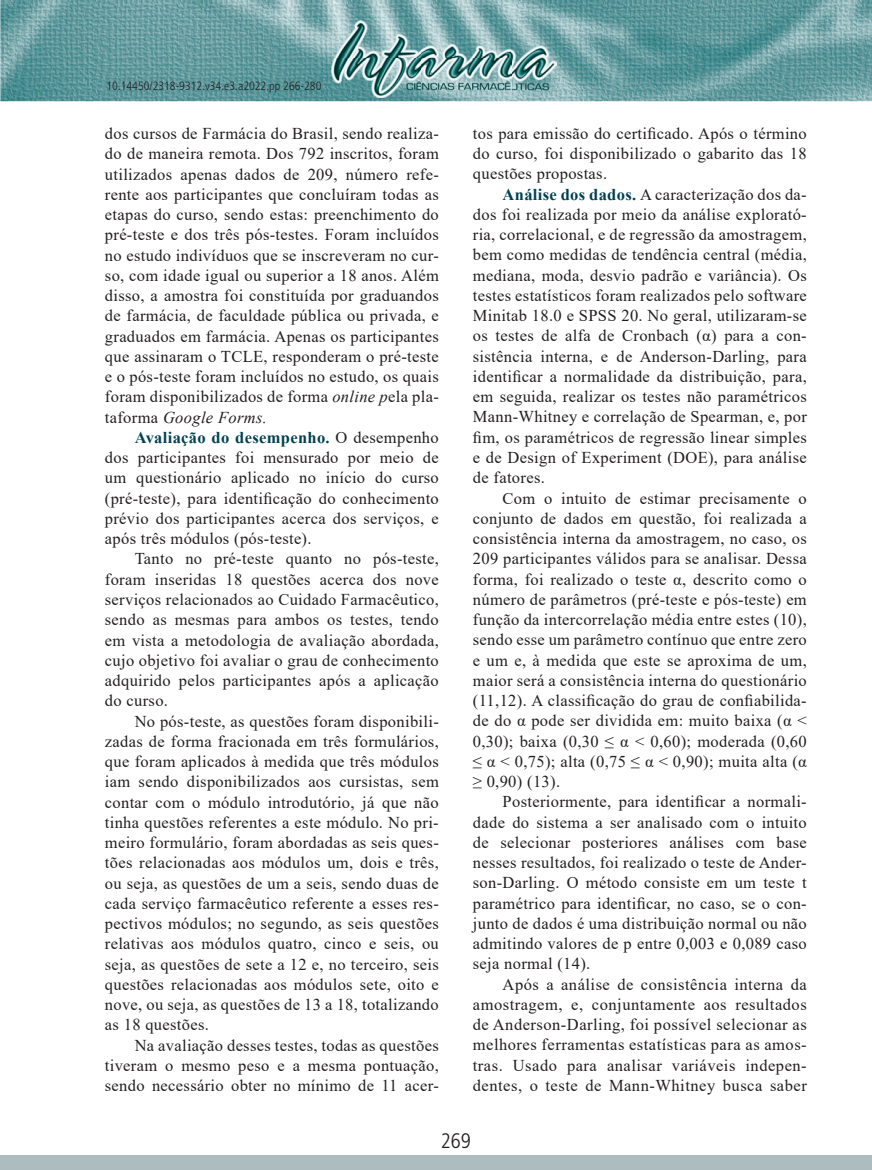
<style>
.page{position:relative;width:872px;height:1170px;background:#fff}
.page>*{position:absolute;margin:0;border:0;box-sizing:border-box;transform-origin:0 0}
.t1{font:300 condensed 21px "Frutiger LT Std";color:#231f20}
.t2{font:16.5px/20.2px "Times New Roman";letter-spacing:.02em;color:#231f20;text-align:justify}
.t3{font:300 condensed 12px "Frutiger LT Std";color:#231f20}
.s1{font-style:italic}
.s2{font-weight:700;color:#01414f}
</style>
<div class="page">
<img style="left:0;top:0;width:872px;height:101px">
<div style="left:0;top:1155px;width:872px;height:14px;background:#adbdbf"></div>
<img style="left:332px;top:20px;width:224px;height:77px">
<p class="t3" style="left:106px;top:79px;width:217px">10.14450/2318-9312.v34.e3.a2022.pp 266-280</p>
<p class="t2" style="left:105px;top:123px;width:335px">dos cursos de Farmácia do Brasil, sendo realiza&shy;do de maneira remota. Dos 792 inscritos, foram utilizados apenas dados de 209, número refe&shy;rente aos participantes que concluíram todas as etapas do curso, sendo estas: preenchimento do pré-teste e dos três pós-testes. Foram incluídos no estudo indivíduos que se inscreveram no cur&shy;so, com idade igual ou superior a 18 anos. Além disso, a amostra foi constituída por graduandos de farmácia, de faculdade pública ou privada, e graduados em farmácia. Apenas os participantes que assinaram o TCLE, responderam o pré-teste e o pós-teste foram incluídos no estudo, os quais foram disponibilizados de forma <span class="s1">online p</span>ela pla&shy;taforma <span class="s1">Google Forms.</span></p>
<p class="t2" style="left:105px;top:427px;width:335px;text-indent:30px"><span class="s2">Avaliação do desempenho.</span> O desempenho dos participantes foi mensurado por meio de um questionário aplicado no início do curso (pré-teste), para identificação do conhecimento prévio dos participantes acerca dos serviços, e após três módulos (pós-teste).</p>
<p class="t2" style="left:105px;top:548px;width:335px;text-indent:30px">Tanto no pré-teste quanto no pós-teste, foram inseridas 18 questões acerca dos nove serviços relacionados ao Cuidado Farmacêutico, sendo as mesmas para ambos os testes, tendo em vista a metodologia de avaliação abordada, cujo objetivo foi avaliar o grau de conhecimento adquirido pelos participantes após a aplicação do curso.</p>
<p class="t2" style="left:105px;top:710px;width:335px;text-indent:30px">No pós-teste, as questões foram disponibili&shy;zadas de forma fracionada em três formulários, que foram aplicados à medida que três módulos iam sendo disponibilizados aos cursistas, sem contar com o módulo introdutório, já que não tinha questões referentes a este módulo. No pri&shy;meiro formulário, foram abordadas as seis ques&shy;tões relacionadas aos módulos um, dois e três, ou seja, as questões de um a seis, sendo duas de cada serviço farmacêutico referente a esses res&shy;pectivos módulos; no segundo, as seis questões relativas aos módulos quatro, cinco e seis, ou seja, as questões de sete a 12 e, no terceiro, seis questões relacionadas aos módulos sete, oito e nove, ou seja, as questões de 13 a 18, totalizando as 18 questões.</p>
<p class="t2" style="left:105px;top:1034px;width:335px;text-indent:30px">Na avaliação desses testes, todas as questões tiveram o mesmo peso e a mesma pontuação, sendo necessário obter no mínimo de 11 acer-</p>
<p class="t2" style="left:473px;top:123px;width:335px">tos para emissão do certificado. Após o término do curso, foi disponibilizado o gabarito das 18 questões propostas.</p>
<p class="t2" style="left:473px;top:183px;width:335px;text-indent:30px"><span class="s2">Análise dos dados.</span> A caracterização dos da&shy;dos foi realizada por meio da análise explorató&shy;ria, correlacional, e de regressão da amostragem, bem como medidas de tendência central (média, mediana, moda, desvio padrão e variância). Os testes estatísticos foram realizados pelo software Minitab 18.0 e SPSS 20. No geral, utilizaram-se os testes de alfa de Cronbach (α) para a con&shy;sistência interna, e de Anderson-Darling, para identificar a normalidade da distribuição, para, em seguida, realizar os testes não paramétricos Mann-Whitney e correlação de Spearman, e, por fim, os paramétricos de regressão linear simples e de Design of Experiment (DOE), para análise de fatores.</p>
<p class="t2" style="left:473px;top:487px;width:335px;text-indent:30px">Com o intuito de estimar precisamente o conjunto de dados em questão, foi realizada a consistência interna da amostragem, no caso, os 209 participantes válidos para se analisar. Dessa forma, foi realizado o teste α, descrito como o número de parâmetros (pré-teste e pós-teste) em função da intercorrelação média entre estes (10), sendo esse um parâmetro contínuo que entre zero e um e, à medida que este se aproxima de um, maior será a consistência interna do questionário (11,12). A classificação do grau de confiabilida&shy;de do α pode ser dividida em: muito baixa (α &lt; 0,30); baixa (0,30 ≤ α &lt; 0,60); moderada (0,60 ≤ α &lt; 0,75); alta (0,75 ≤ α &lt; 0,90); muita alta (α ≥ 0,90) (13).</p>
<p class="t2" style="left:473px;top:791px;width:335px;text-indent:30px">Posteriormente, para identificar a normali&shy;dade do sistema a ser analisado com o intuito de selecionar posteriores análises com base nesses resultados, foi realizado o teste de Ander&shy;son-Darling. O método consiste em um teste t paramétrico para identificar, no caso, se o con&shy;junto de dados é uma distribuição normal ou não admitindo valores de p entre 0,003 e 0,089 caso seja normal (14).</p>
<p class="t2" style="left:473px;top:973px;width:335px;text-indent:30px">Após a análise de consistência interna da amostragem, e, conjuntamente aos resultados de Anderson-Darling, foi possível selecionar as melhores ferramentas estatísticas para as amos&shy;tras. Usado para analisar variáveis indepen&shy;dentes, o teste de Mann-Whitney busca saber</p>
<p class="t1" style="left:441px;top:1128px;width:32px">269</p>
</div>
